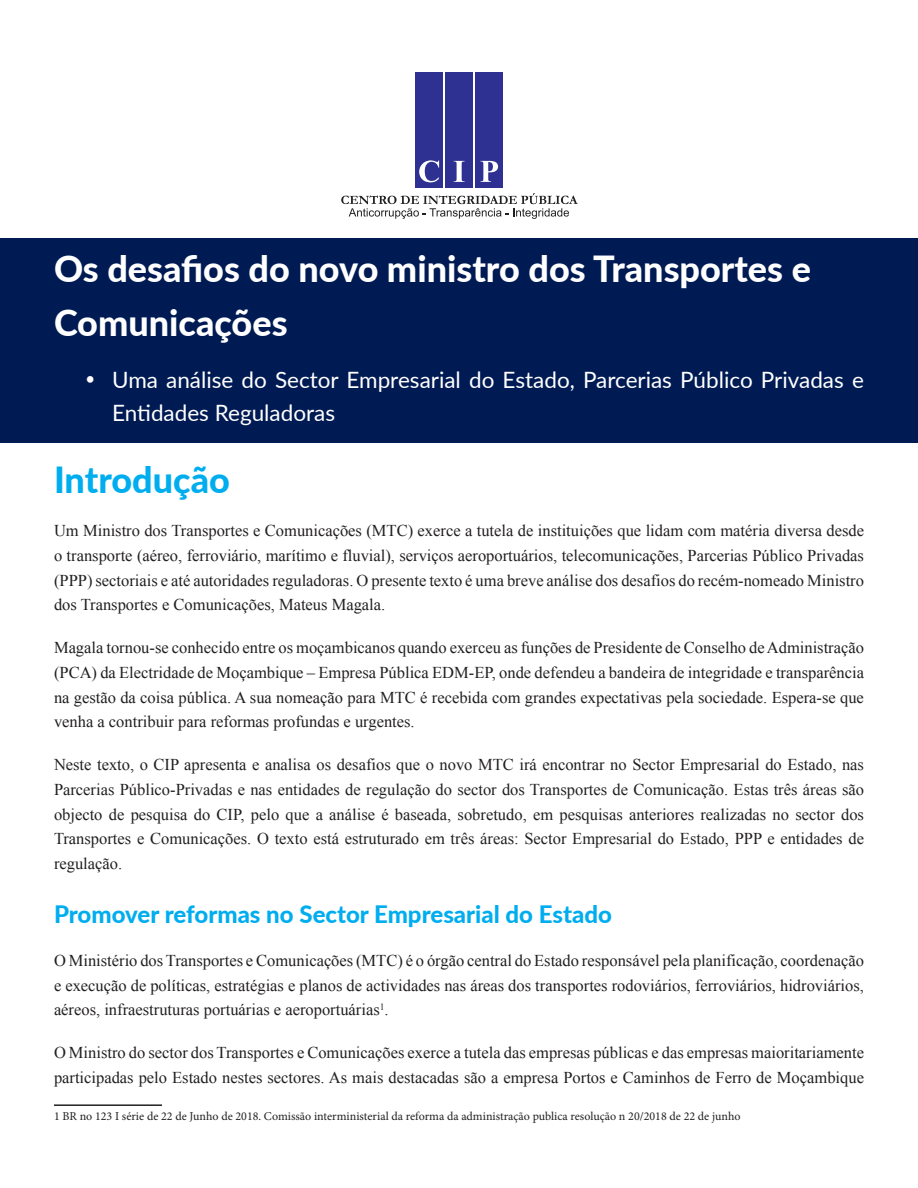
<style>
.page{position:relative;width:918px;height:1188px;background:#fff}
.page>*{position:absolute;margin:0;border:0;box-sizing:border-box;transform-origin:0 0}
.t1{font:800 36px/54px "Lato";color:#fff}
.t2{font:800 36px "Lato";color:#00adef}
.t3{font:800 24px "Lato";color:#00adef}
.t4{font:22.5px/33.8px "Lato";color:#fff}
.t5{font:16.5px/24.8px "Times New Roman";color:#221f1f;text-align:justify}
.t6{font:12px "Minion Pro";color:#221f1f}
</style>
<div class="page">
<svg style="left:415px;top:72px;width:88px;height:116px"></svg>
<div style="left:416px;top:73px;width:27px;height:115px;background:#2e3092"></div>
<div style="left:476px;top:73px;width:27px;height:115px;background:#2e3092"></div>
<div style="left:446px;top:73px;width:27px;height:115px;background:#2e3092"></div>
<svg style="left:419px;top:160px;width:20px;height:22px"></svg>
<svg style="left:454px;top:161px;width:11px;height:21px"></svg>
<svg style="left:480px;top:161px;width:18px;height:21px"></svg>
<svg style="left:341px;top:193px;width:237px;height:26px"></svg>
<div style="left:0;top:239px;width:918px;height:204px;background:#001b54"></div>
<hr style="left:54px;top:1104px;width:108px;height:2px;background:#221f1f">
<h1 class="t1" style="left:54px;top:240px;width:759px">Os desafios do novo ministro dos Transportes e<br>Comunicações</h1>
<h3 class="t4" style="left:112px;top:364px;width:753px;text-indent:-27px">• Uma análise do Sector Empresarial do Estado, Parcerias Público Privadas e<br>Entidades Reguladoras</h3>
<h1 class="t2" style="left:54px;top:454px;width:177px">Introdução</h1>
<p class="t5" style="left:54px;top:520px;width:812px">Um Ministro dos Transportes e Comunicações (MTC) exerce a tutela de instituições que lidam com matéria diversa desde o transporte (aéreo, ferroviário, marítimo e fluvial), serviços aeroportuários, telecomunicações, Parcerias Público Privadas (PPP) sectoriais e até autoridades reguladoras. O presente texto é uma breve análise dos desafios do recém-nomeado Ministro dos Transportes e Comunicações, Mateus Magala.</p>
<p class="t5" style="left:54px;top:637px;width:812px">Magala tornou-se conhecido entre os moçambicanos quando exerceu as funções de Presidente de Conselho de Administração (PCA) da Electridade de Moçambique – Empresa Pública EDM-EP, onde defendeu a bandeira de integridade e transparência na gestão da coisa pública. A sua nomeação para MTC é recebida com grandes expectativas pela sociedade. Espera-se que venha a contribuir para reformas profundas e urgentes.</p>
<p class="t5" style="left:54px;top:754px;width:812px">Neste texto, o CIP apresenta e analisa os desafios que o novo MTC irá encontrar no Sector Empresarial do Estado, nas Parcerias Público-Privadas e nas entidades de regulação do sector dos Transportes de Comunicação. Estas três áreas são objecto de pesquisa do CIP, pelo que a análise é baseada, sobretudo, em pesquisas anteriores realizadas no sector dos Transportes e Comunicações. O texto está estruturado em três áreas: Sector Empresarial do Estado, PPP e entidades de regulação.</p>
<h2 class="t3" style="left:54px;top:897px;width:559px">Promover reformas no Sector Empresarial do Estado</h2>
<p class="t5" style="left:54px;top:950px;width:812px">O Ministério dos Transportes e Comunicações (MTC) é o órgão central do Estado responsável pela planificação, coordenação e execução de políticas, estratégias e planos de actividades nas áreas dos transportes rodoviários, ferroviários, hidroviários, aéreos, infraestruturas portuárias e aeroportuárias<sup>1</sup>.</p>
<p class="t5" style="left:54px;top:1042px;width:812px">O Ministro do sector dos Transportes e Comunicações exerce a tutela das empresas públicas e das empresas maioritariamente participadas pelo Estado nestes sectores. As mais destacadas são a empresa Portos e Caminhos de Ferro de Moçambique</p>
<p class="t6" style="left:54px;top:1110px;width:688px">1 BR no 123 I série de 22 de Junho de 2018. Comissão interministerial da reforma da administração publica resolução n 20/2018 de 22 de junho</p>
</div>
